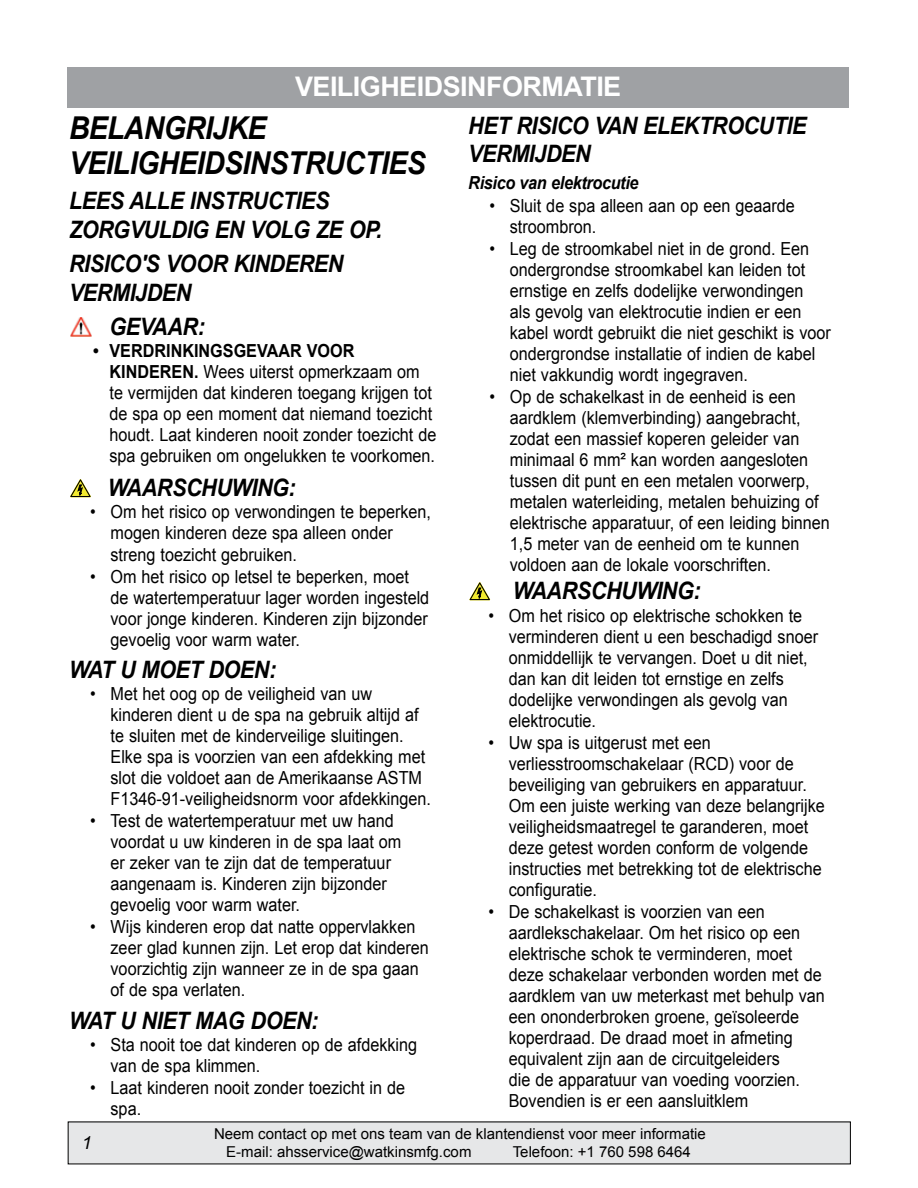
<style>
.page{position:relative;width:918px;height:1188px;background:#fff}
.page>*{position:absolute;margin:0;border:0;box-sizing:border-box;transform-origin:0 0}
.t1{font:italic 700 31.5px/34.5px "Arial";letter-spacing:-.02em;color:#000;scale:.9 1}
.t2{font:700 27px "Arial";letter-spacing:-.02em;color:#fff}
.t3{font:italic 700 24px/28.8px "Arial";letter-spacing:-.02em;color:#000;scale:.9 1}
.t4{font:18px/21px "Arial";color:#000;scale:.9 1}
.t5{font:italic 700 18px "Arial";letter-spacing:-.02em;color:#000;scale:.9 1}
.t6{font:italic 18px "Arial";color:#000}
.t7{font:15px/17.7px "Arial";color:#000}
.s1{font-weight:700}
</style>
<div class="page">
<div style="left:68px;top:1122px;width:782px;height:42px;background:#e6e7e8"></div>
<div style="left:68px;top:68px;width:781px;height:40px;background:#9fa1a4"></div>
<img style="left:70px;top:318px;width:22px;height:18px">
<svg style="left:70px;top:479px;width:21px;height:18px"></svg>
<svg style="left:469px;top:582px;width:21px;height:18px"></svg>
<h2 class="t2" style="left:295px;top:69px;width:328px">VEILIGHEIDSINFORMATIE</h2>
<h1 class="t1" style="left:69px;top:112px;width:398px">BELANGRIJKE<br>VEILIGHEIDSINSTRUCTIES</h1>
<h3 class="t3" style="left:69px;top:187px;width:350px">LEES ALLE INSTRUCTIES<br>ZORGVULDIG EN VOLG ZE OP.</h3>
<h3 class="t3" style="left:69px;top:250px;width:307px">RISICO'S VOOR KINDEREN<br>VERMIJDEN</h3>
<h3 class="t3" style="left:109px;top:313px;width:108px">GEVAAR:</h3>
<p class="t4" style="left:110px;top:341px;width:365px;text-indent:-17px"><span class="s1">• VERDRINKINGSGEVAAR VOOR KINDEREN.</span> Wees uiterst opmerkzaam om te vermijden dat kinderen toegang krijgen tot de spa op een moment dat niemand toezicht houdt. Laat kinderen nooit zonder toezicht de spa gebruiken om ongelukken te voorkomen.</p>
<h3 class="t3" style="left:108px;top:474px;width:210px">WAARSCHUWING:</h3>
<p class="t4" style="left:111px;top:502px;width:358px;text-indent:-20px">• Om het risico op verwondingen te beperken, mogen kinderen deze spa alleen onder streng toezicht gebruiken.</p>
<p class="t4" style="left:111px;top:566px;width:356px;text-indent:-20px">• Om het risico op letsel te beperken, moet de watertemperatuur lager worden ingesteld voor jonge kinderen. Kinderen zijn bijzonder gevoelig voor warm water.</p>
<h3 class="t3" style="left:69px;top:656px;width:232px">WAT U MOET DOEN:</h3>
<p class="t4" style="left:111px;top:683px;width:358px;text-indent:-20px">• Met het oog op de veiligheid van uw kinderen dient u de spa na gebruik altijd af te sluiten met de kinderveilige sluitingen.<br>Elke spa is voorzien van een afdekking met slot die voldoet aan de Amerikaanse ASTM F1346-91-veiligheidsnorm voor afdekkingen.</p>
<p class="t4" style="left:111px;top:811px;width:325px;text-indent:-20px">• Test de watertemperatuur met uw hand voordat u uw kinderen in de spa laat om er zeker van te zijn dat de temperatuur aangenaam is. Kinderen zijn bijzonder gevoelig voor warm water.</p>
<p class="t4" style="left:111px;top:917px;width:355px;text-indent:-20px">• Wijs kinderen erop dat natte oppervlakken zeer glad kunnen zijn. Let erop dat kinderen voorzichtig zijn wanneer ze in de spa gaan of de spa verlaten.</p>
<h3 class="t3" style="left:69px;top:1007px;width:279px">WAT U NIET MAG DOEN:</h3>
<p class="t4" style="left:111px;top:1034px;width:342px;text-indent:-20px">• Sta nooit toe dat kinderen op de afdekking van de spa klimmen.</p>
<p class="t4" style="left:111px;top:1077px;width:329px;text-indent:-20px">• Laat kinderen nooit zonder toezicht in de spa.</p>
<h3 class="t3" style="left:468px;top:112px;width:377px">HET RISICO VAN ELEKTROCUTIE<br>VERMIJDEN</h3>
<p class="t5" style="left:468px;top:171px;width:191px">Risico van elektrocutie</p>
<p class="t4" style="left:510px;top:195px;width:318px;text-indent:-20px">• Sluit de spa alleen aan op een geaarde stroombron.</p>
<p class="t4" style="left:510px;top:238px;width:358px;text-indent:-20px">• Leg de stroomkabel niet in de grond. Een ondergrondse stroomkabel kan leiden tot ernstige en zelfs dodelijke verwondingen<br>als gevolg van elektrocutie indien er een kabel wordt gebruikt die niet geschikt is voor ondergrondse installatie of indien de kabel niet vakkundig wordt ingegraven.</p>
<p class="t4" style="left:510px;top:386px;width:357px;text-indent:-20px">• Op de schakelkast in de eenheid is een aardklem (klemverbinding) aangebracht, zodat een massief koperen geleider van minimaal 6 mm² kan worden aangesloten tussen dit punt en een metalen voorwerp, metalen waterleiding, metalen behuizing of elektrische apparatuur, of een leiding binnen 1,5 meter van de eenheid om te kunnen voldoen aan de lokale voorschriften.</p>
<h3 class="t3" style="left:513px;top:577px;width:210px">WAARSCHUWING:</h3>
<p class="t4" style="left:509px;top:605px;width:345px;text-indent:-20px">• Om het risico op elektrische schokken te verminderen dient u een beschadigd snoer onmiddellijk te vervangen. Doet u dit niet, dan kan dit leiden tot ernstige en zelfs dodelijke verwondingen als gevolg van elektrocutie.</p>
<p class="t4" style="left:509px;top:732px;width:353px;text-indent:-20px">• Uw spa is uitgerust met een verliesstroomschakelaar (RCD) voor de beveiliging van gebruikers en apparatuur.<br>Om een juiste werking van deze belangrijke veiligheidsmaatregel te garanderen, moet deze getest worden conform de volgende instructies met betrekking tot de elektrische configuratie.</p>
<p class="t4" style="left:509px;top:901px;width:353px;text-indent:-20px">• De schakelkast is voorzien van een aardlekschakelaar. Om het risico op een elektrische schok te verminderen, moet deze schakelaar verbonden worden met de aardklem van uw meterkast met behulp van een ononderbroken groene, geïsoleerde koperdraad. De draad moet in afmeting equivalent zijn aan de circuitgeleiders<br>die de apparatuur van voeding voorzien.<br>Bovendien is er een aansluitklem</p>
<p class="t6" style="left:82px;top:1131px;width:12px">1</p>
<p class="t7" style="left:226px;top:1125px;width:481px;text-indent:-12px">Neem contact op met ons team van de klantendienst voor meer informatie<br>E-mail: ahsservice@watkinsmfg.com</p>
<p class="t7" style="left:513px;top:1143px;width:180px">Telefoon: +1 760 598 6464</p>
</div>
